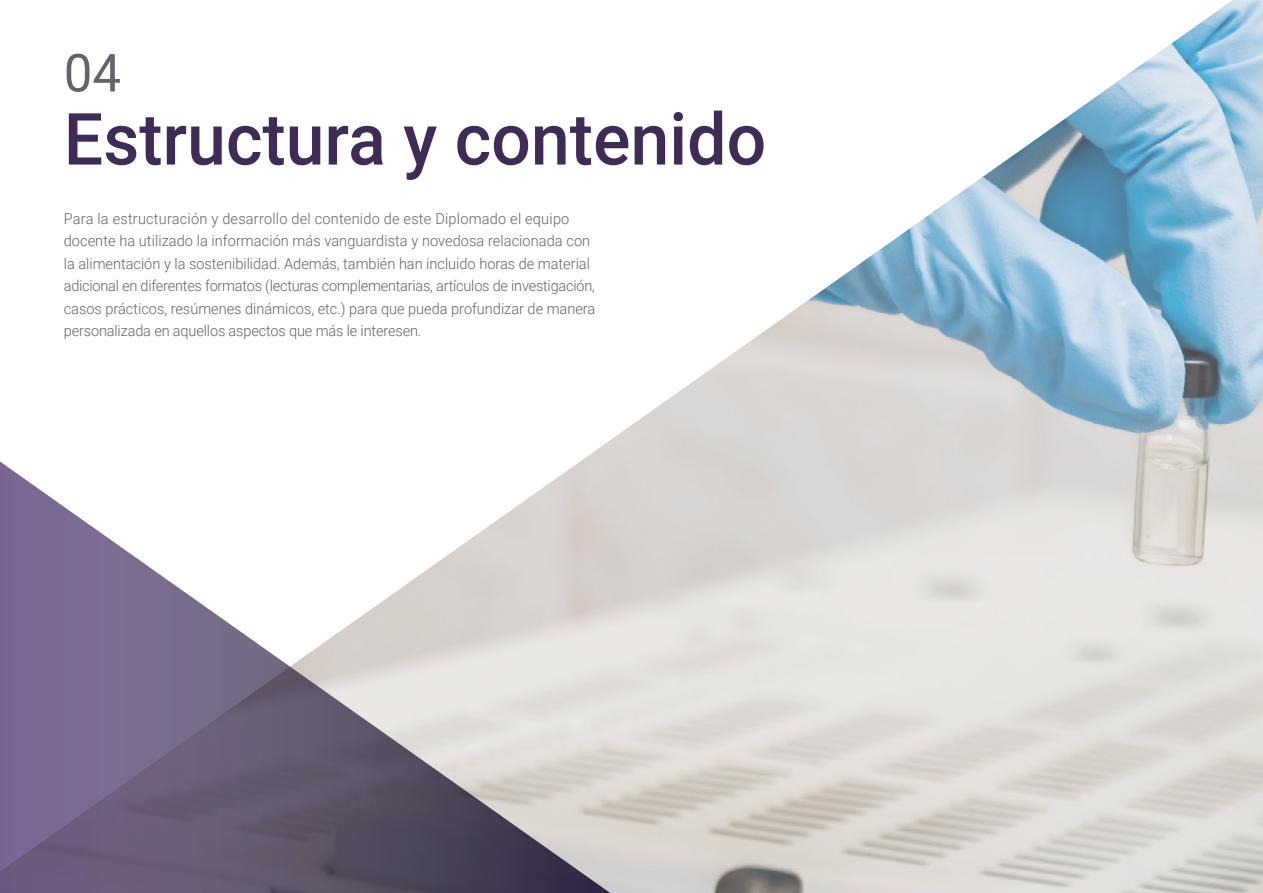
<style>
.page{position:relative;width:1263px;height:893px;background:#fff}
.page>*{position:absolute;margin:0;border:0;box-sizing:border-box;transform-origin:0 0}
.t1{font:500 72px "Roboto";color:#3e2b56}
.t2{font:52.5px "Roboto";color:#61646a}
.t3{font:300 15px/22.5px "Roboto";color:#61646a}
</style>
<div class="page">
<img style="left:602px;top:0;width:661px;height:893px">
<svg style="left:0;top:446px;width:640px;height:447px"></svg>
<h2 class="t2" style="left:64px;top:36px;width:59px">04</h2>
<h1 class="t1" style="left:64px;top:89px;width:704px">Estructura y contenido</h1>
<p class="t3" style="left:64px;top:207px;width:533px">Para la estructuración y desarrollo del contenido de este Diplomado el equipo docente ha utilizado la información más vanguardista y novedosa relacionada con la alimentación y la sostenibilidad. Además, también han incluido horas de material adicional en diferentes formatos (lecturas complementarias, artículos de investigación, casos prácticos, resúmenes dinámicos, etc.) para que pueda profundizar de manera personalizada en aquellos aspectos que más le interesen.</p>
</div>
